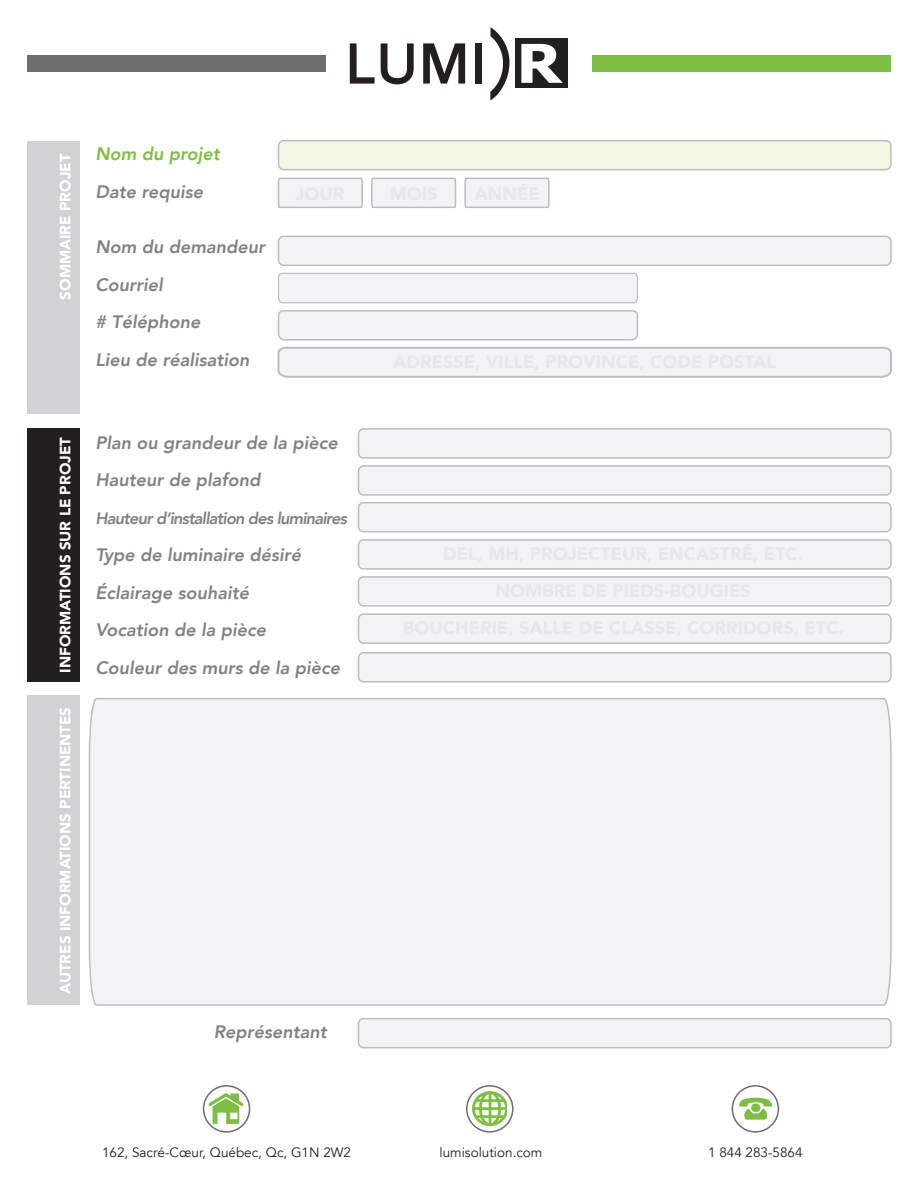
<style>
.page{position:relative;width:918px;height:1188px;background:#fff}
.page>*{position:absolute;margin:0;border:0;box-sizing:border-box;transform-origin:0 0}
.t1{font:italic 800 18px/37.5px "Avenir LT";color:#808285}
.t2{font:italic 800 18px "Avenir LT";color:#7ebe41}
.t3{font:italic 800 16.5px "Avenir LT";letter-spacing:-.05em;color:#808285}
.t4{font:900 15px "Avenir LT";color:#fff}
.t5{font:13.5px "Avenir LT";color:#231f20}
</style>
<div class="page">
<div style="left:516px;top:39px;width:52px;height:49px;background:#231f20"></div>
<svg style="left:350px;top:43px;width:25px;height:41px"></svg>
<svg style="left:381px;top:43px;width:33px;height:41px"></svg>
<svg style="left:423px;top:43px;width:42px;height:41px"></svg>
<div style="left:475px;top:43px;width:7px;height:41px;background:#231f20"></div>
<svg style="left:521px;top:44px;width:42px;height:39px"></svg>
<svg style="left:490px;top:27px;width:19px;height:74px"></svg>
<div style="left:27px;top:55px;width:299px;height:17px;background:#6c6d70"></div>
<div style="left:592px;top:55px;width:299px;height:17px;background:#7ebe41"></div>
<img style="left:209px;top:1091px;width:34px;height:35px">
<img style="left:473px;top:1091px;width:34px;height:35px">
<img style="left:738px;top:1091px;width:35px;height:35px">
<div style="left:203px;top:1085px;width:47px;height:48px;border:2px solid #6c6d70;border-radius:50%"></div>
<div style="left:466px;top:1085px;width:48px;height:48px;border:2px solid #6c6d70;border-radius:50%"></div>
<div style="left:732px;top:1085px;width:47px;height:48px;border:2px solid #6c6d70;border-radius:50%"></div>
<div style="left:27px;top:142px;width:53px;height:272px;background:#d1d2d4"></div>
<div style="left:278px;top:141px;width:613px;height:29px;background:#f2f7e3;border-radius:5px"></div>
<div style="left:278px;top:140px;width:614px;height:30px;border:2px solid #bcbdc0;border-radius:5px"></div>
<svg style="left:277px;top:177px;width:86px;height:31px"></svg>
<svg style="left:371px;top:177px;width:86px;height:31px"></svg>
<svg style="left:464px;top:177px;width:86px;height:31px"></svg>
<div style="left:278px;top:236px;width:613px;height:29px;background:#f2f3f4;border-radius:5px"></div>
<div style="left:278px;top:236px;width:614px;height:30px;border:2px solid #bcbdc0;border-radius:5px"></div>
<svg style="left:278px;top:272px;width:360px;height:32px"></svg>
<svg style="left:277px;top:310px;width:362px;height:31px"></svg>
<svg style="left:277px;top:347px;width:615px;height:31px"></svg>
<div style="left:27px;top:428px;width:53px;height:254px;background:#231f20"></div>
<div style="left:359px;top:429px;width:532px;height:29px;background:#f2f3f4;border-radius:5px"></div>
<div style="left:358px;top:428px;width:534px;height:31px;border:2px solid #bcbdc0;border-radius:5px"></div>
<div style="left:359px;top:1019px;width:532px;height:29px;background:#f2f3f4;border-radius:5px"></div>
<div style="left:358px;top:1018px;width:534px;height:30px;border:2px solid #bcbdc0;border-radius:5px"></div>
<div style="left:359px;top:466px;width:532px;height:29px;background:#f2f3f4;border-radius:5px"></div>
<div style="left:358px;top:465px;width:534px;height:31px;border:2px solid #bcbdc0;border-radius:5px"></div>
<div style="left:359px;top:503px;width:532px;height:29px;background:#f2f3f4;border-radius:5px"></div>
<div style="left:358px;top:502px;width:534px;height:30px;border:2px solid #bcbdc0;border-radius:5px"></div>
<div style="left:359px;top:653px;width:532px;height:29px;background:#f2f3f4;border-radius:5px"></div>
<div style="left:358px;top:652px;width:534px;height:31px;border:2px solid #bcbdc0;border-radius:5px"></div>
<div style="left:359px;top:540px;width:532px;height:29px;background:#f2f3f4;border-radius:5px"></div>
<div style="left:358px;top:539px;width:534px;height:31px;border:2px solid #bcbdc0;border-radius:5px"></div>
<div style="left:359px;top:577px;width:532px;height:29px;background:#f2f3f4;border-radius:5px"></div>
<div style="left:358px;top:576px;width:534px;height:31px;border:2px solid #bcbdc0;border-radius:5px"></div>
<div style="left:359px;top:614px;width:532px;height:29px;background:#f2f3f4;border-radius:5px"></div>
<div style="left:358px;top:613px;width:534px;height:31px;border:2px solid #bcbdc0;border-radius:5px"></div>
<div style="left:27px;top:696px;width:53px;height:309px;background:#d1d2d4"></div>
<div style="left:88px;top:698px;width:804px;height:308px;background:#f2f3f4"></div>
<p class="t4" style="left:56px;top:300px;width:147px;rotate:-90deg">SOMMAIRE PROJET</p>
<p class="t2" style="left:95px;top:143px;width:126px">Nom du projet</p>
<p class="t1" style="left:95px;top:173px;width:109px">Date requise</p>
<p class="t1" style="left:95px;top:228px;width:171px">Nom du demandeur<br>Courriel<br># Téléphone<br>Lieu de réalisation</p>
<p class="t4" style="left:56px;top:673px;width:237px;rotate:-90deg">INFORMATIONS SUR LE PROJET</p>
<p class="t1" style="left:95px;top:424px;width:244px">Plan ou grandeur de la pièce<br>Hauteur de plafond</p>
<p class="t3" style="left:95px;top:508px;width:253px">Hauteur d’installation des luminaires</p>
<p class="t1" style="left:95px;top:536px;width:246px">Type de luminaire désiré<br>Éclairage souhaité<br>Vocation de la pièce<br>Couleur des murs de la pièce</p>
<p class="t4" style="left:56px;top:994px;width:289px;rotate:-90deg">AUTRES INFORMATIONS PERTINENTES</p>
<p class="t1" style="left:214px;top:1013px;width:115px">Représentant</p>
<p class="t5" style="left:102px;top:1145px;width:251px">162, Sacré-Cœur, Québec, Qc, G1N 2W2</p>
<p class="t5" style="left:439px;top:1145px;width:104px">lumisolution.com</p>
<p class="t5" style="left:708px;top:1145px;width:96px">1 844 283-5864</p>
</div>
